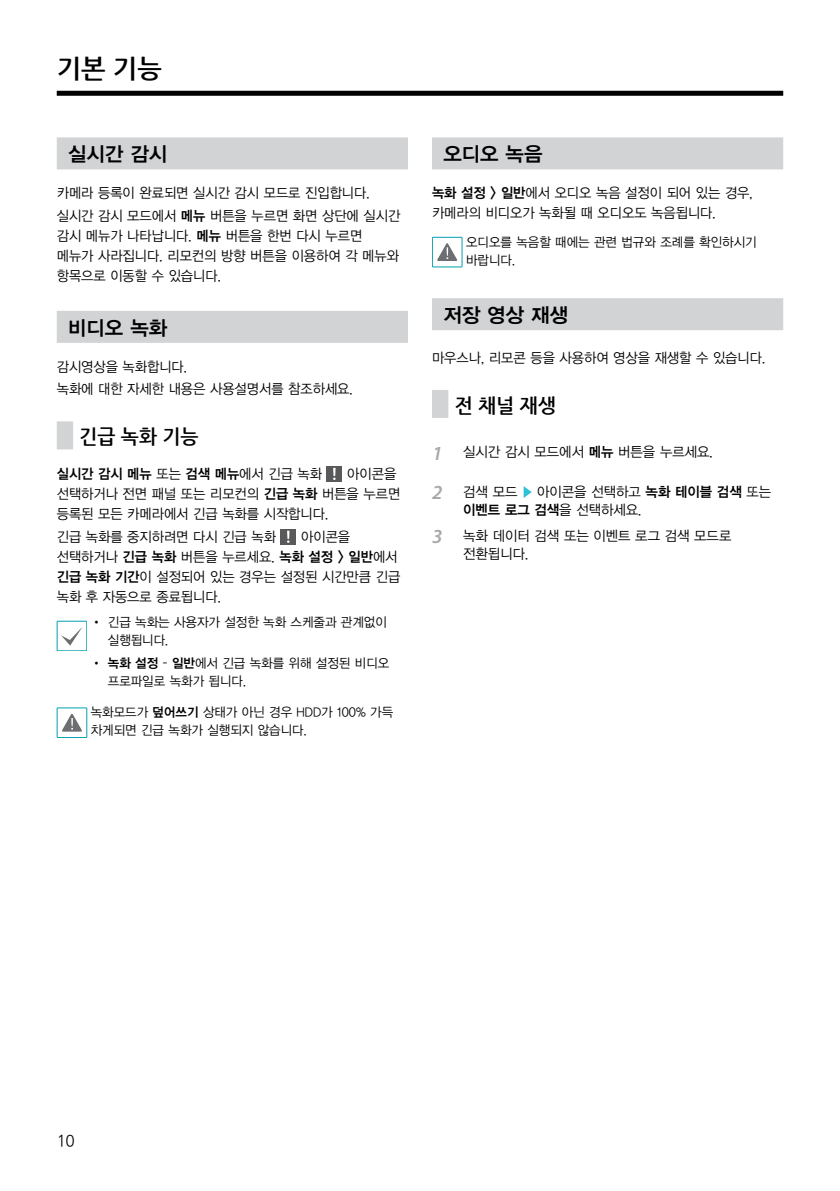
<style>
.page{position:relative;width:840px;height:1191px;background:#fff}
.page>*{position:absolute;margin:0;border:0;box-sizing:border-box;transform-origin:0 0}
.t1{font:700 26px "Nanum Gothic";color:#000}
.t2{font:20px "YDVYGO14";color:#000}
.t3{font:700 20px "Nanum Gothic";color:#000;scale:.96 1}
.t4{font:16px "Nanum Gothic";color:#000;scale:.96 1}
.t5{font:14px/20px "YDVYGO12";color:#000;scale:.95 1}
.t6{font:14px/18px "YDVYGO12";color:#000;scale:.96 1}
.t7{font:14px "YDVYGO14";color:#000;scale:.95 1}
.t8{font:14px "YDVYGO14";color:#000;scale:.96 1}
.t9{font:13px/18px "YDVYGO12";color:#000;scale:.96 1}
.s1{font-family:"YDVYGO14"}
.s2{font-family:"YDVYGO12"}
.s3{font-family:"Nanum Gothic"}
.s4{font-family:"Myriad Pro";font-weight:600;font-style:italic;font-size:20px;color:#a7a9ac}
</style>
<div class="page">
<div style="left:57px;top:91px;width:725px;height:5px;background:#000"></div>
<div style="left:57px;top:137px;width:351px;height:32px;background:#d1d3d4"></div>
<div style="left:57px;top:311px;width:351px;height:32px;background:#d1d3d4"></div>
<div style="left:57px;top:421px;width:16px;height:28px;background:#d1d3d4"></div>
<div style="left:326px;top:466px;width:16px;height:15px;background:#58595b"></div>
<svg style="left:333px;top:468px;width:2px;height:12px"></svg>
<div style="left:280px;top:529px;width:16px;height:15px;background:#58595b"></div>
<svg style="left:287px;top:531px;width:2px;height:12px"></svg>
<div style="left:57px;top:621px;width:30px;height:30px;border:1px solid #00a0af"></div>
<svg style="left:61px;top:627px;width:21px;height:18px"></svg>
<svg style="left:62px;top:714px;width:20px;height:17px"></svg>
<div style="left:57px;top:707px;width:30px;height:31px;border:1px solid #00a0af"></div>
<div style="left:432px;top:137px;width:350px;height:32px;background:#d1d3d4"></div>
<div style="left:432px;top:298px;width:350px;height:32px;background:#d1d3d4"></div>
<div style="left:432px;top:390px;width:16px;height:28px;background:#d1d3d4"></div>
<svg style="left:437px;top:243px;width:20px;height:18px"></svg>
<div style="left:432px;top:237px;width:30px;height:30px;border:1px solid #00a0af"></div>
<svg style="left:523px;top:486px;width:8px;height:12px"></svg>
<h1 class="t1" style="left:57px;top:56px;width:107px">기본 기능</h1>
<h2 class="t2" style="left:68px;top:141px;width:100px">실시간 감시</h2>
<p class="t5" style="left:57px;top:181px;width:363px;line-height:22.8px">카메라 등록이 완료되면 실시간 감시 모드로 진입합니다. 실시간 감시 모드에서 <span class="s1">메뉴</span> 버튼을 누르면 화면 상단에 실시간</p>
<p class="t5" style="left:57px;top:225px;width:361px">감시 메뉴가 나타납니다. <span class="s1">메뉴</span> 버튼을 한번 다시 누르면 메뉴가 사라집니다. 리모컨의 방향 버튼을 이용하여 각 메뉴와 항목으로 이동할 수 있습니다.</p>
<h2 class="t2" style="left:68px;top:314px;width:100px">비디오 녹화</h2>
<p class="t5" style="left:57px;top:354px;width:313px;line-height:22.8px">감시영상을 녹화합니다.<br>녹화에 대한 자세한 내용은 사용설명서를 참조하세요.</p>
<h2 class="t3" style="left:79px;top:427px;width:126px">긴급 녹화 기능</h2>
<p class="t7" style="left:57px;top:465px;width:281px">실시간 감시 메뉴 <span class="s2">또는</span> 검색 메뉴<span class="s2">에서 긴급 녹화</span></p>
<p class="t5" style="left:57px;top:463px;width:363px;text-indent:290px">아이콘을 선택하거나 전면 패널 또는 리모컨의 <span class="s1">긴급 녹화</span> 버튼을 누르면 등록된 모든 카메라에서 긴급 녹화를 시작합니다.</p>
<p class="t5" style="left:57px;top:526px;width:232px">긴급 녹화를 중지하려면 다시 긴급 녹화</p>
<p class="t5" style="left:57px;top:526px;width:363px;text-indent:244px">아이콘을 선택하거나 <span class="s1">긴급 녹화</span> 버튼을 누르세요. <span class="s1">녹화 설정 &gt; 일반</span>에서 <span class="s1">긴급 녹화 기간</span>이 설정되어 있는 경우는 설정된 시간만큼 긴급 녹화 후 자동으로 종료됩니다.</p>
<p class="t9" style="left:108px;top:612px;width:292px;text-indent:-17px">• 긴급 녹화는 사용자가 설정한 녹화 스케줄과 관계없이 실행됩니다.</p>
<p class="t9" style="left:108px;top:653px;width:294px;text-indent:-17px">• <span class="s1">녹화 설정</span> <span class="s3">–</span> <span class="s1">일반</span>에서 긴급 녹화를 위해 설정된 비디오 프로파일로 녹화가 됩니다.</p>
<p class="t9" style="left:91px;top:702px;width:316px">녹화모드가 <span class="s1">덮어쓰기</span> 상태가 아닌 경우 HDD가 100% 가득 차게되면 긴급 녹화가 실행되지 않습니다.</p>
<h2 class="t2" style="left:443px;top:141px;width:100px">오디오 녹음</h2>
<p class="t5" style="left:432px;top:182px;width:339px"><span class="s1">녹화 설정 &gt; 일반</span>에서 오디오 녹음 설정이 되어 있는 경우, 카메라의 비디오가 녹화될 때 오디오도 녹음됩니다.</p>
<p class="t9" style="left:466px;top:232px;width:304px">오디오를 녹음할 때에는 관련 법규와 조례를 확인하시기 바랍니다.</p>
<h2 class="t2" style="left:443px;top:301px;width:126px">저장 영상 재생</h2>
<p class="t5" style="left:432px;top:347px;width:352px">마우스나, 리모콘 등을 사용하여 영상을 재생할 수 있습니다.</p>
<h2 class="t3" style="left:454px;top:395px;width:107px">전 채널 재생</h2>
<p class="t6" style="left:432px;top:442px;width:294px"><span class="s4">1</span> 실시간 감시 모드에서 <span class="s1">메뉴</span> 버튼을 누르세요.</p>
<p class="t6" style="left:432px;top:481px;width:90px"><span class="s4">2</span> 검색 모드</p>
<p class="t6" style="left:537px;top:481px;width:245px">아이콘을 선택하고 <span class="s1">녹화 테이블 검색</span> 또는</p>
<p class="t8" style="left:463px;top:500px;width:187px">이벤트 로그 검색<span class="s2">을 선택하세요.</span></p>
<p class="t6" style="left:463px;top:526px;width:281px;text-indent:-31px"><span class="s4">3</span> 녹화 데이터 검색 또는 이벤트 로그 검색 모드로 전환됩니다.</p>
<p class="t4" style="left:57px;top:1133px;width:20px">10</p>
</div>
